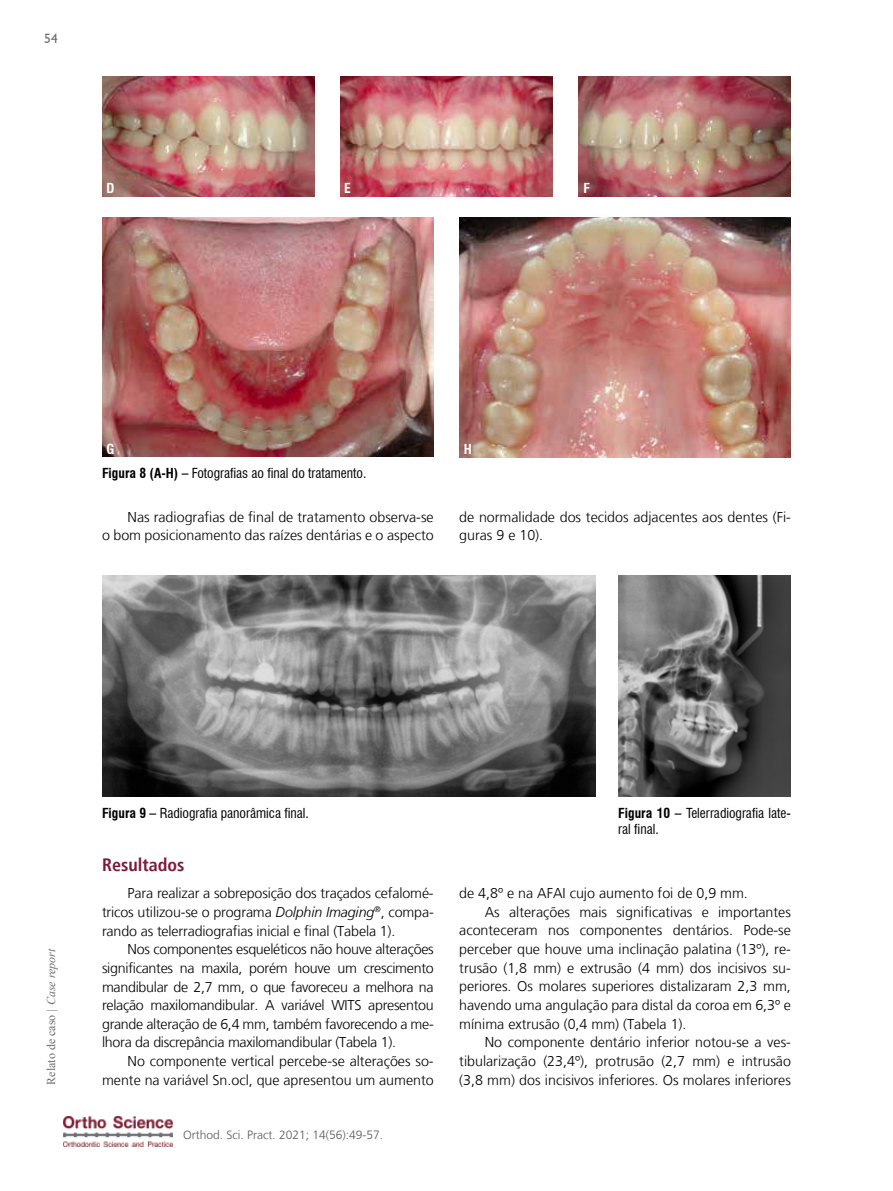
<style>
.page{position:relative;width:893px;height:1191px;background:#fff}
.page>*{position:absolute;margin:0;border:0;box-sizing:border-box;transform-origin:0 0}
.t1{font:700 condensed 18px "Frutiger LT";color:#7c193b}
.t2{font:300 14.25px/18.6px "Frutiger LT";color:#000;text-align:right}
.t3{font:condensed 13.5px/16.2px "Swiss 721 BT";color:#000}
.t4{font:700 condensed 13.5px "Swiss 721 BT";color:#fff}
.t5{font:13.5px "Humanist 521 BT";color:#6d6e71}
.t6{font:300 12px "Frutiger LT";color:#58595b}
.t7{font:12px "Times New Roman";color:#6d6e71}
.s1{font-weight:700}
.s2{font-style:italic}
</style>
<div class="page">
<img style="left:64px;top:1116px;width:109px;height:30px">
<img style="left:102px;top:77px;width:213px;height:119px">
<img style="left:340px;top:77px;width:213px;height:119px">
<img style="left:578px;top:77px;width:213px;height:119px">
<img style="left:102px;top:217px;width:332px;height:240px">
<img style="left:459px;top:217px;width:332px;height:240px">
<img style="left:618px;top:576px;width:173px;height:220px">
<img style="left:102px;top:576px;width:493px;height:220px">
<p class="t5" style="left:44px;top:30px;width:15px">54</p>
<p class="t4" style="left:107px;top:180px;width:9px">D</p>
<p class="t4" style="left:344px;top:180px;width:8px">E</p>
<p class="t4" style="left:583px;top:180px;width:8px">F</p>
<p class="t4" style="left:107px;top:440px;width:9px">G</p>
<p class="t4" style="left:464px;top:440px;width:10px">H</p>
<p class="t3" style="left:102px;top:465px;width:266px"><span class="s1">Figura 8 (A-H) –</span> Fotografias ao final do tratamento.</p>
<p class="t2" style="left:102px;top:508px;width:333px;line-height:18px">Nas radiografias de final de tratamento observa-se<br>o bom posicionamento das raízes dentárias e o aspecto</p>
<p class="t2" style="left:459px;top:508px;width:333px;line-height:18px;text-align:left">de normalidade dos tecidos adjacentes aos dentes (Fi&shy;guras 9 e 10).</p>
<p class="t7" style="left:43px;top:1084px;width:138px;rotate:-90deg">Relato de caso <span class="s2">| Case report</span></p>
<p class="t3" style="left:102px;top:804px;width:208px"><span class="s1">Figura 9 –</span> Radiografia panorâmica final.</p>
<p class="t3" style="left:618px;top:804px;width:174px"><span class="s1">Figura 10 –</span> Telerradiografia late&shy;ral final.</p>
<p class="t1" style="left:102px;top:854px;width:84px">Resultados</p>
<p class="t2" style="left:102px;top:884px;width:333px;text-align:justify;text-indent:26px">Para realizar a sobreposição dos traçados cefalomé&shy;tricos utilizou-se o programa <span class="s2">Dolphin Imaging</span><sup>®</sup>, compa&shy;rando as telerradiografias inicial e final (Tabela 1).</p>
<p class="t2" style="left:102px;top:940px;width:333px;text-align:justify;text-indent:26px">Nos componentes esqueléticos não houve alterações significantes na maxila, porém houve um crescimento mandibular de 2,7 mm, o que favoreceu a melhora na relação maxilomandibular. A variável WITS apresentou grande alteração de 6,4 mm, também favorecendo a me&shy;lhora da discrepância maxilomandibular (Tabela 1).</p>
<p class="t2" style="left:102px;top:1052px;width:333px">No componente vertical percebe-se alterações so&shy;mente na variável Sn.ocl, que apresentou um aumento</p>
<p class="t6" style="left:183px;top:1127px;width:202px">Orthod. Sci. Pract. 2021; 14(56):49-57.</p>
<p class="t2" style="left:459px;top:884px;width:290px">de 4,8º e na AFAI cujo aumento foi de 0,9 mm.</p>
<p class="t2" style="left:485px;top:902px;width:308px">As alterações mais significativas e importantes</p>
<p class="t2" style="left:459px;top:921px;width:333px">aconteceram nos componentes dentários. Pode-se</p>
<p class="t2" style="left:459px;top:940px;width:333px">perceber que houve uma inclinação palatina (13º), re-</p>
<p class="t2" style="left:459px;top:958px;width:333px">trusão (1,8 mm) e extrusão (4 mm) dos incisivos su-</p>
<p class="t2" style="left:459px;top:977px;width:333px">periores. Os molares superiores distalizaram 2,3 mm,</p>
<p class="t2" style="left:459px;top:996px;width:333px">havendo uma angulação para distal da coroa em 6,3º e</p>
<p class="t2" style="left:459px;top:1014px;width:229px">mínima extrusão (0,4 mm) (Tabela 1).</p>
<p class="t2" style="left:485px;top:1033px;width:308px">No componente dentário inferior notou-se a ves-</p>
<p class="t2" style="left:459px;top:1052px;width:333px">tibularização (23,4º), protrusão (2,7 mm) e intrusão</p>
<p class="t2" style="left:459px;top:1070px;width:333px">(3,8 mm) dos incisivos inferiores. Os molares inferiores</p>
</div>
